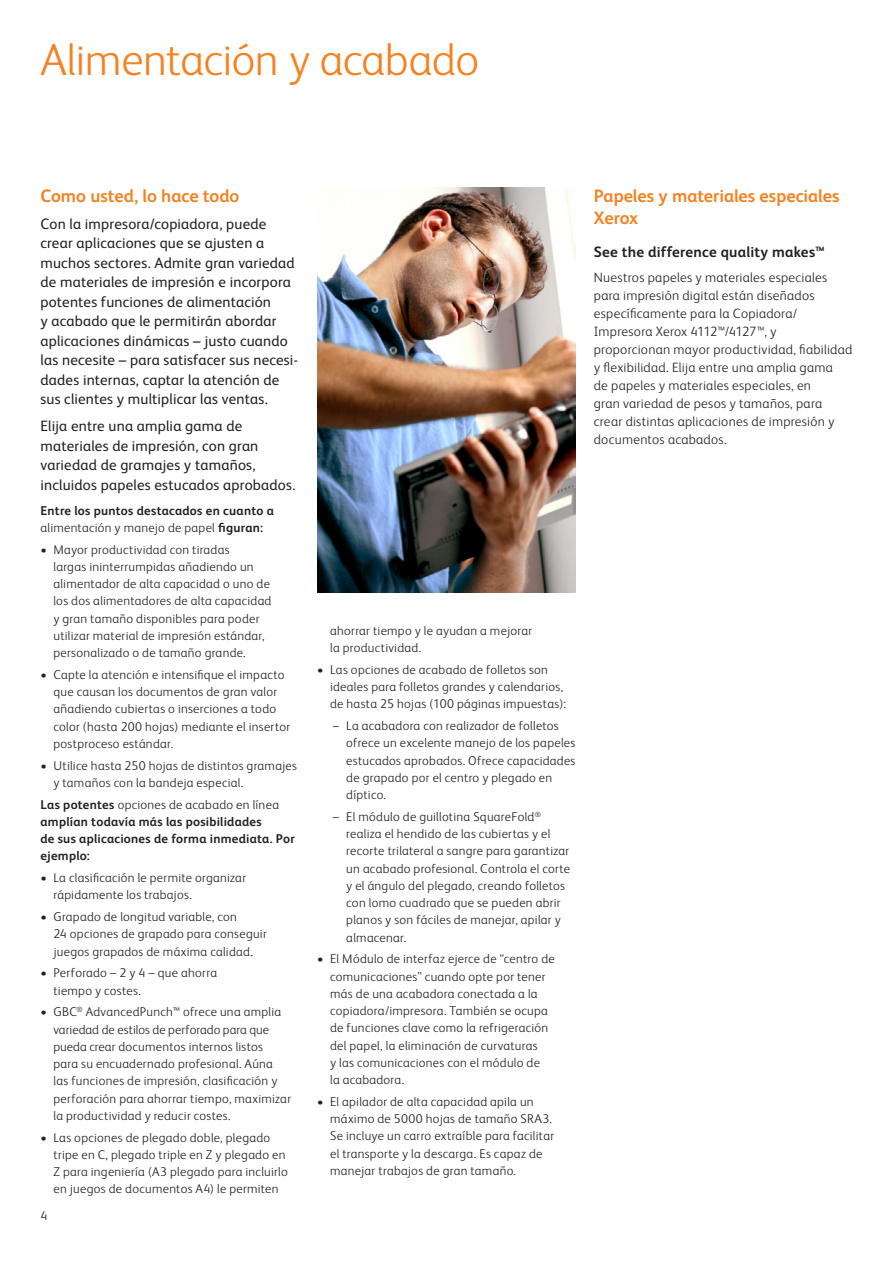
<style>
.page{position:relative;width:893px;height:1263px;background:#fff}
.page>*{position:absolute;margin:0;border:0;box-sizing:border-box;transform-origin:0 0}
.t1{font:300 45px "Xerox Sans";letter-spacing:-.01em;color:#f58220}
.t2{font:700 18px/22.5px "Xerox Sans";color:#f58220}
.t3{font:15px/19.5px "Xerox Sans";letter-spacing:.015em;color:#231f20}
.t4{font:700 15px "Xerox Sans";letter-spacing:.015em;color:#231f20}
.t5{font:300 13.5px/18px "Xerox Sans";letter-spacing:.02em;color:#231f20}
.t6{font:300 12.75px/17.2px "Xerox Sans";letter-spacing:.02em;color:#231f20}
.t7{font:700 12.75px/17.2px "Xerox Sans";letter-spacing:.02em;color:#231f20}
.s1{font-weight:300}
.s2{font-weight:700}
</style>
<div class="page">
<img style="left:317px;top:188px;width:259px;height:404px">
<h1 class="t1" style="left:40px;top:30px;width:440px">Alimentación y acabado</h1>
<h2 class="t2" style="left:40px;top:183px;width:200px">Como usted, lo hace todo</h2>
<p class="t3" style="left:40px;top:213px;width:259px">Con la impresora/copiadora, puede crear aplicaciones que se ajusten a muchos sectores. Admite gran variedad de materiales de impresión e incorpora potentes funciones de alimentación<br>y acabado que le permitirán abordar aplicaciones dinámicas – justo cuando las necesite – para satisfacer sus necesi&shy;dades internas, captar la atención de sus clientes y multiplicar las ventas.</p>
<p class="t3" style="left:40px;top:416px;width:257px">Elija entre una amplia gama de materiales de impresión, con gran variedad de gramajes y tamaños, incluidos papeles estucados aprobados.</p>
<p class="t7" style="left:40px;top:501px;width:235px">Entre los puntos destacados en cuanto a <span class="s1">alimentación y manejo de papel</span> figuran:</p>
<p class="t6" style="left:53px;top:540px;width:219px;text-indent:-13px"><span class="s2">•</span> Mayor productividad con tiradas<br>largas ininterrumpidas añadiendo un alimentador de alta capacidad o uno de los dos alimentadores de alta capacidad y gran tamaño disponibles para poder utilizar material de impresión estándar, personalizado o de tamaño grande.</p>
<p class="t6" style="left:53px;top:665px;width:238px;text-indent:-13px"><span class="s2">•</span> Capte la atención e intensifique el impacto que causan los documentos de gran valor añadiendo cubiertas o inserciones a todo color (hasta 200 hojas) mediante el insertor postproceso estándar.</p>
<p class="t6" style="left:53px;top:756px;width:245px;text-indent:-13px"><span class="s2">•</span> Utilice hasta 250 hojas de distintos gramajes y tamaños con la bandeja especial.</p>
<p class="t7" style="left:40px;top:795px;width:256px">Las potentes <span class="s1">opciones de acabado en línea </span>amplían todavía más las posibilidades<br>de sus aplicaciones de forma inmediata. Por ejemplo:</p>
<p class="t6" style="left:53px;top:868px;width:194px;text-indent:-13px"><span class="s2">•</span> La clasificación le permite organizar rápidamente los trabajos.</p>
<p class="t6" style="left:53px;top:907px;width:215px;text-indent:-13px"><span class="s2">•</span> Grapado de longitud variable, con<br>24 opciones de grapado para conseguir juegos grapados de máxima calidad.</p>
<p class="t6" style="left:53px;top:964px;width:165px;text-indent:-13px"><span class="s2">•</span> Perforado – 2 y 4 – que ahorra tiempo y costes.</p>
<p class="t6" style="left:53px;top:1003px;width:239px;text-indent:-13px"><span class="s2">•</span> GBC<sup>®</sup> AdvancedPunch™ ofrece una amplia variedad de estilos de perforado para que pueda crear documentos internos listos<br>para su encuadernado profesional. Aúna<br>las funciones de impresión, clasificación y perforación para ahorrar tiempo, maximizar la productividad y reducir costes.</p>
<p class="t6" style="left:53px;top:1128px;width:236px;text-indent:-13px"><span class="s2">•</span> Las opciones de plegado doble, plegado tripe en C, plegado triple en Z y plegado en Z para ingeniería (A3 plegado para incluirlo en juegos de documentos A4) le permiten</p>
<p class="t6" style="left:40px;top:1207px;width:8px">4</p>
<h2 class="t2" style="left:594px;top:183px;width:247px">Papeles y materiales especiales<br>Xerox</h2>
<p class="t4" style="left:594px;top:241px;width:233px">See the difference quality makes™</p>
<p class="t5" style="left:594px;top:268px;width:260px">Nuestros papeles y materiales especiales para impresión digital están diseñados específicamente para la Copiadora/ Impresora Xerox 4112™/4127™, y proporcionan mayor productividad, fiabilidad y flexibilidad. Elija entre una amplia gama<br>de papeles y materiales especiales, en<br>gran variedad de pesos y tamaños, para crear distintas aplicaciones de impresión y documentos acabados.</p>
<p class="t6" style="left:330px;top:621px;width:204px">ahorrar tiempo y le ayudan a mejorar la productividad.</p>
<p class="t6" style="left:330px;top:660px;width:237px;text-indent:-13px"><span class="s2">•</span> Las opciones de acabado de folletos son ideales para folletos grandes y calendarios, de hasta 25 hojas (100 páginas impuestas):</p>
<p class="t6" style="left:346px;top:716px;width:231px;text-indent:-14px">– La acabadora con realizador de folletos ofrece un excelente manejo de los papeles estucados aprobados. Ofrece capacidades de grapado por el centro y plegado en díptico.</p>
<p class="t6" style="left:346px;top:807px;width:225px;text-indent:-14px">– El módulo de guillotina SquareFold<sup>® </sup>realiza el hendido de las cubiertas y el recorte trilateral a sangre para garantizar un acabado profesional. Controla el corte y el ángulo del plegado, creando folletos con lomo cuadrado que se pueden abrir planos y son fáciles de manejar, apilar y almacenar.</p>
<p class="t6" style="left:330px;top:950px;width:226px;text-indent:-13px"><span class="s2">•</span> El Módulo de interfaz ejerce de “centro de comunicaciones” cuando opte por tener más de una acabadora conectada a la copiadora/impresora. También se ocupa de funciones clave como la refrigeración del papel, la eliminación de curvaturas<br>y las comunicaciones con el módulo de<br>la acabadora.</p>
<p class="t6" style="left:330px;top:1092px;width:226px;text-indent:-13px"><span class="s2">•</span> El apilador de alta capacidad apila un máximo de 5000 hojas de tamaño SRA3.<br>Se incluye un carro extraíble para facilitar el transporte y la descarga. Es capaz de manejar trabajos de gran tamaño.</p>
</div>
